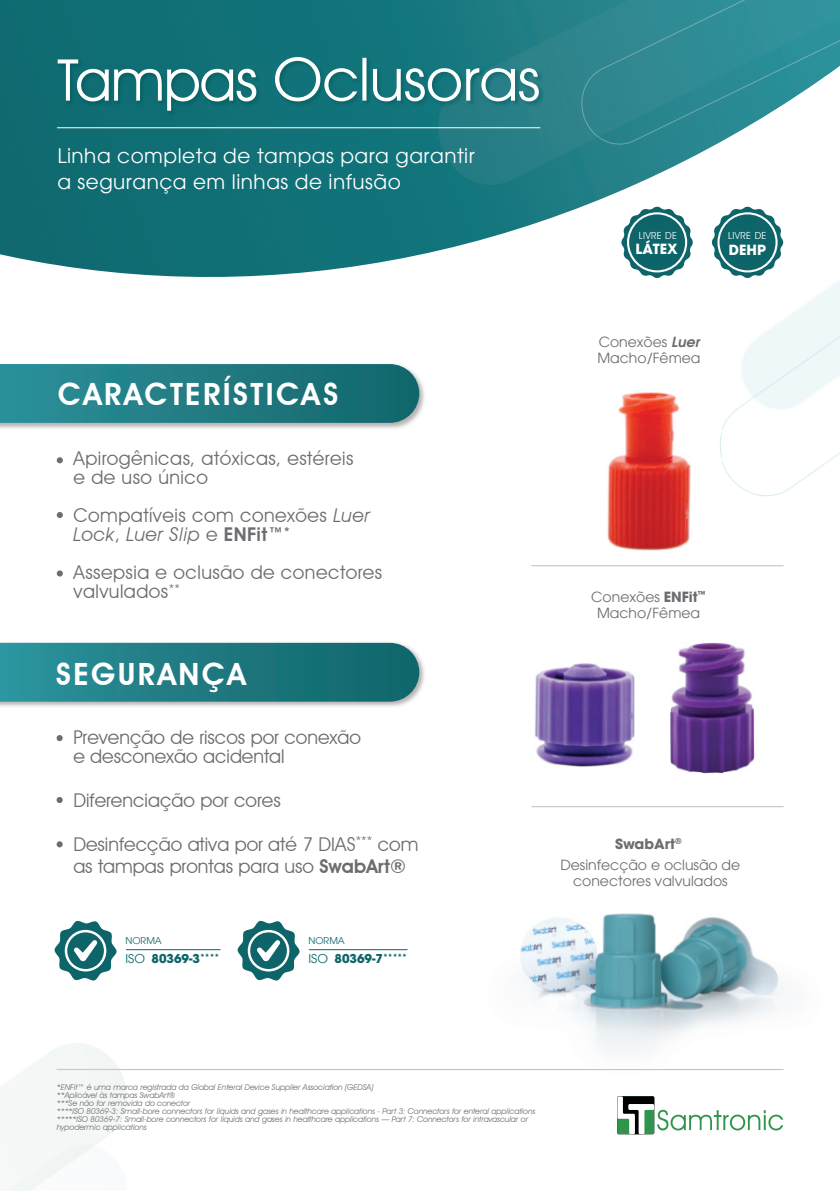
<style>
.page{position:relative;width:840px;height:1191px;background:#fff}
.page>*{position:absolute;margin:0;border:0;box-sizing:border-box;transform-origin:0 0}
.t1{font:57.8px "Avant Garde";letter-spacing:-.015em;color:#fff}
.t2{font:600 30.6px "Avant Garde IT Cby BT";letter-spacing:.08em;color:#fff}
.t3{font:20px/26px "Avant Garde";letter-spacing:.025em;color:#fff}
.t4{font:19px/19px "Avant Garde IT Cby BT";color:#6c6d70}
.t5{font:19px/19px "Avant Garde IT Cby BT";letter-spacing:.025em;color:#6c6d70}
.t6{font:14px/16px "Avant Garde";color:#6c6d70;text-align:center}
.t7{font:700 14px "Avant Garde";color:#fff}
.t8{font:700 14px "Avant Garde";color:#6c6d70}
.t9{font:700 12.2px "Avant Garde";color:#0d656a}
.t10{font:9.8px "Avant Garde IT Cby BT";letter-spacing:.025em;color:#fff}
.t11{font:9.4px "Avant Garde";color:#0d656a}
.t12{font:italic 8px/8px "Avant Garde IT Cby BT";letter-spacing:-.005em;color:#6c6d70}
.s1{font-family:"Avant Garde IT Cby BT"}
.s2{font-style:italic}
.s3{font-weight:600}
.s4{font-weight:400}
.s5{font-weight:600;font-style:italic}
.s6{font-weight:700}
</style>
<div class="page">
<img style="left:520px;top:913px;width:269px;height:157px">
<img style="left:0;top:0;width:784px;height:277px">
<hr style="left:531px;top:565px;width:251px;height:1px;background:#bcbdc0">
<hr style="left:531px;top:806px;width:251px;height:1px;background:#bcbdc0">
<hr style="left:57px;top:1069px;width:725px;height:1px;background:#bcbdc0">
<img style="left:0;top:642px;width:425px;height:65px">
<svg style="left:0;top:643px;width:419px;height:58px"></svg>
<svg style="left:57px;top:735px;width:6px;height:6px"></svg>
<svg style="left:57px;top:797px;width:6px;height:6px"></svg>
<svg style="left:57px;top:841px;width:6px;height:6px"></svg>
<svg style="left:57px;top:457px;width:6px;height:6px"></svg>
<svg style="left:57px;top:512px;width:6px;height:6px"></svg>
<svg style="left:57px;top:570px;width:6px;height:6px"></svg>
<img style="left:0;top:379px;width:425px;height:50px">
<svg style="left:0;top:364px;width:419px;height:59px"></svg>
<img style="left:0;top:1043px;width:126px;height:148px">
<img style="left:720px;top:406px;width:119px;height:91px">
<img style="left:740px;top:281px;width:99px;height:130px">
<svg style="left:620px;top:206px;width:72px;height:72px"></svg>
<svg style="left:711px;top:206px;width:72px;height:72px"></svg>
<svg style="left:54px;top:920px;width:63px;height:61px"></svg>
<hr style="left:126px;top:949px;width:94px;height:1px;background:#0d656a">
<svg style="left:237px;top:920px;width:62px;height:61px"></svg>
<hr style="left:309px;top:949px;width:98px;height:1px;background:#0d656a">
<img style="left:535px;top:663px;width:99px;height:104px">
<img style="left:670px;top:642px;width:83px;height:131px">
<img style="left:607px;top:392px;width:84px;height:159px">
<img style="left:438px;top:0;width:346px;height:184px">
<img style="left:581px;top:0;width:258px;height:145px">
<img style="left:58px;top:57px;width:485px;height:58px">
<hr style="left:57px;top:127px;width:482px;height:1px;background:#fff">
<svg style="left:617px;top:1096px;width:165px;height:38px"></svg>
<h1 class="t1" style="left:57px;top:57px;width:484px"><span class="s1">Tampas</span> Oclusoras</h1>
<h3 class="t3" style="left:57px;top:144px;width:419px">Linha completa de tampas para garantir a segurança em linhas de infusão</h3>
<p class="t10" style="left:638px;top:231px;width:40px">LIVRE DE</p>
<h3 class="t7" style="left:635px;top:243px;width:44px">LÁTEX</h3>
<p class="t10" style="left:727px;top:232px;width:40px">LIVRE DE</p>
<h3 class="t7" style="left:728px;top:244px;width:39px">DEHP</h3>
<h2 class="t2" style="left:58px;top:382px;width:281px">CARACTERÍSTICAS</h2>
<h3 class="t5" style="left:73px;top:450px;width:281px">Apirogênicas, atóxicas, estéreis e de uso único</h3>
<h3 class="t5" style="left:73px;top:507px;width:298px">Compatíveis com conexões <span class="s2">Luer<br>Lock</span>, <span class="s2">Luer Slip</span> e <span class="s3">ENFit™</span><sup>*</sup></h3>
<h3 class="t5" style="left:73px;top:564px;width:310px">Assepsia e oclusão de conectores valvulados<sup>**</sup></h3>
<h2 class="t2" style="left:56px;top:661px;width:191px">SEGURANÇA</h2>
<h3 class="t4" style="left:73px;top:729px;width:289px">Prevenção de riscos por conexão e desconexão acidental</h3>
<h3 class="t4" style="left:73px;top:792px;width:209px">Diferenciação por cores</h3>
<h3 class="t4" style="left:73px;top:834px;width:346px;line-height:22px">Desinfecção ativa por até 7 DIAS<sup>***</sup> com as tampas prontas para uso <span class="s3">SwabArt®</span></h3>
<p class="t11" style="left:125px;top:937px;width:38px">NORMA</p>
<h3 class="t9" style="left:125px;top:953px;width:95px"><span class="s4">ISO</span> 80369-3<sup>****</sup></h3>
<p class="t11" style="left:308px;top:937px;width:38px">NORMA</p>
<h3 class="t9" style="left:308px;top:953px;width:100px"><span class="s4">ISO</span> 80369-7<sup>*****</sup></h3>
<h3 class="t6" style="left:597px;top:335px;width:104px;text-align:left">Conexões <span class="s5">Luer<br></span>Macho/Fêmea</h3>
<h3 class="t6" style="left:591px;top:590px;width:116px">Conexões <span class="s6">ENFit</span><sup>™<br></sup>Macho/Fêmea</h3>
<h3 class="t8" style="left:614px;top:838px;width:68px">SwabArt<sup>®</sup></h3>
<h3 class="t6" style="left:560px;top:858px;width:181px">Desinfecção e oclusão de conectores valvulados</h3>
<p class="t12" style="left:57px;top:1084px;width:480px">*ENFit™ é uma marca registrada da Global Enteral Device Supplier Association (GEDSA)<br>**Aplicável às tampas SwabArt®<br>***Se não for removida do conector<br>****ISO 80369-3: Small-bore connectors for liquids and gases in healthcare applications - Part 3: Connectors for enteral applications *****ISO 80369-7: Small-bore connectors for liquids and gases in healthcare applications — Part 7: Connectors for intravascular or hypodermic applications</p>
</div>
